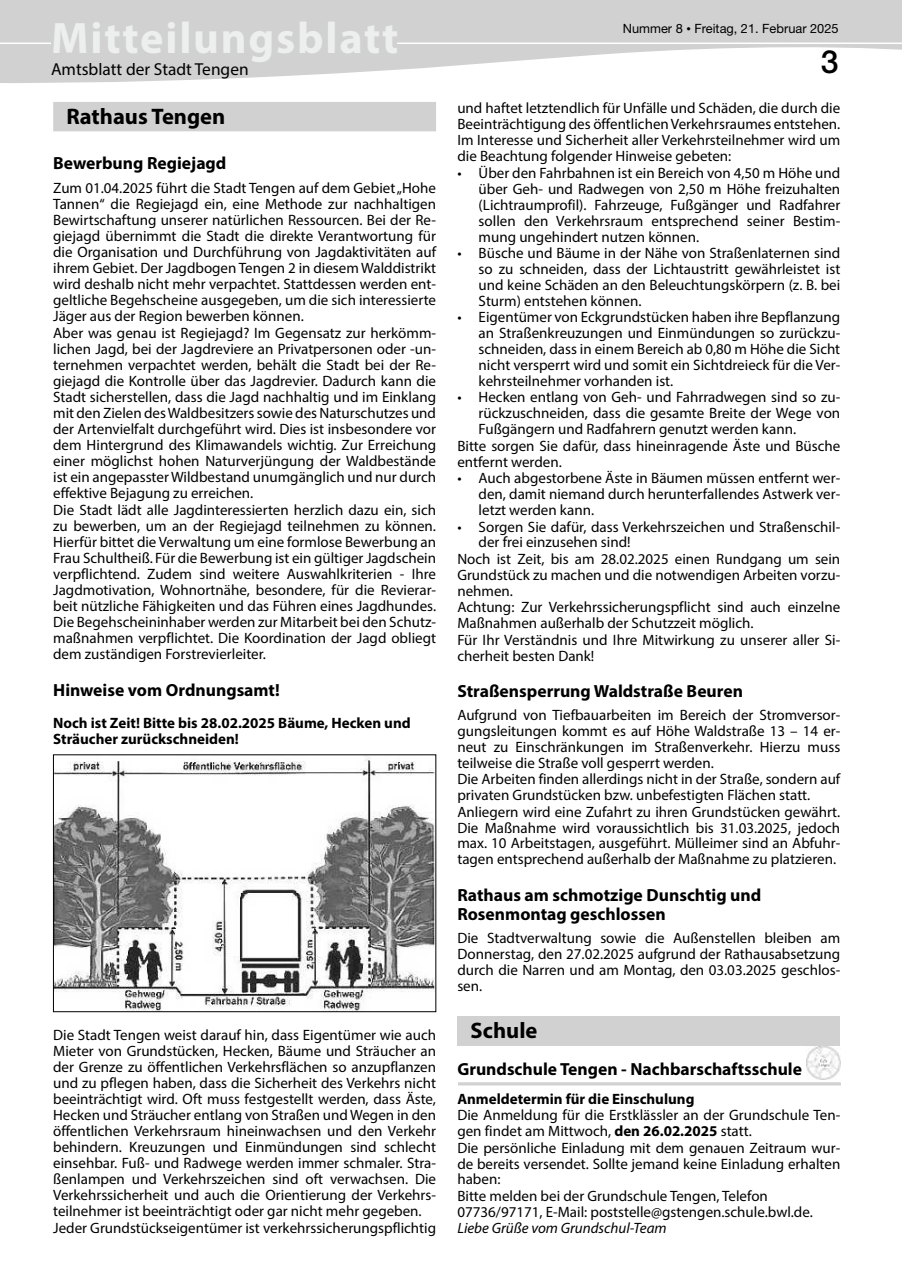
<style>
.page{position:relative;width:902px;height:1280px;background:#fff}
.page>*{position:absolute;margin:0;border:0;box-sizing:border-box;transform-origin:0 0}
.t1{font:700 44.25px "Myriad Pro";letter-spacing:.04em;color:#edefee}
.t2{font:500 31.95px "Helvetica Neue LT Pro";color:#000}
.t3{font:700 22.5px "Myriad Pro";color:#000}
.t4{font:700 17.55px/19.2px "Myriad Pro";color:#000}
.t5{font:17.4px "Myriad Pro";color:#000}
.t6{font:15px/16px "Myriad Pro";color:#000;text-align:justify}
.t7{font:700 15px/15.9px "Myriad Pro";color:#000}
.t8{font:italic 15px "Myriad Pro";color:#000}
.t9{font:12.75px "Helvetica Neue LT Pro";color:#000}
.s1{font-size:12.9px}
.s2{font-size:9px}
.s3{font-weight:700}
</style>
<div class="page">
<svg style="left:1px;top:0;width:900px;height:83px;fill:#d1d1d1"></svg>
<svg style="left:0;top:0;width:1px;height:83px"></svg>
<div style="left:53px;top:22px;width:344px;height:40px;background:#d1d1d1"></div>
<hr style="left:0;top:43px;width:51px;height:1px;background:#fff">
<hr style="left:397px;top:43px;width:504px;height:1px;background:#fff">
<div style="left:53px;top:102px;width:383px;height:29px;background:#d1d1d1"></div>
<img style="left:55px;top:756px;width:379px;height:254px">
<div style="left:53px;top:754px;width:383px;height:258px;border:1px solid #000"></div>
<div style="left:457px;top:1016px;width:383px;height:29px;background:#d1d1d1"></div>
<hr style="left:458px;top:1082px;width:382px;height:3px;background:#d1d1d1">
<img style="left:806px;top:1046px;width:34px;height:33px">
<h1 class="t1" style="left:51px;top:9px;width:349px">Mitteilungsblatt</h1>
<p class="t5" style="left:51px;top:59px;width:199px">Amtsblatt der Stadt Tengen</p>
<h3 class="t3" style="left:66px;top:101px;width:160px">Rathaus Tengen</h3>
<p class="t4" style="left:53px;top:153px;width:175px">Bewerbung Regiejagd</p>
<p class="t6" style="left:53px;top:179px;width:384px;text-align:left">Zum 01.04.2025 führt die Stadt Tengen auf dem Gebiet „Hohe Tannen“ die Regiejagd ein, eine Methode zur nachhaltigen Bewirtschaftung unserer natürlichen Ressourcen. Bei der Re&shy;giejagd übernimmt die Stadt die direkte Verantwortung für die Organisation und Durchführung von Jagdaktivitäten auf ihrem Gebiet. Der Jagdbogen Tengen 2 in diesem Walddistrikt wird deshalb nicht mehr verpachtet. Stattdessen werden ent&shy;geltliche Begehscheine ausgegeben, um die sich interessierte Jäger aus der Region bewerben können.<br>Aber was genau ist Regiejagd? Im Gegensatz zur herkömm&shy;lichen Jagd, bei der Jagdreviere an Privatpersonen oder -un&shy;ternehmen verpachtet werden, behält die Stadt bei der Re&shy;giejagd die Kontrolle über das Jagdrevier. Dadurch kann die Stadt sicherstellen, dass die Jagd nachhaltig und im Einklang mit den Zielen des Waldbesitzers sowie des Naturschutzes und der Artenvielfalt durchgeführt wird. Dies ist insbesondere vor dem Hintergrund des Klimawandels wichtig. Zur Erreichung einer möglichst hohen Naturverjüngung der Waldbestände ist ein angepasster Wildbestand unumgänglich und nur durch effektive Bejagung zu erreichen.<br>Die Stadt lädt alle Jagdinteressierten herzlich dazu ein, sich zu bewerben, um an der Regiejagd teilnehmen zu können.<br>Hierfür bittet die Verwaltung um eine formlose Bewerbung an Frau Schultheiß. Für die Bewerbung ist ein gültiger Jagdschein verpflichtend. Zudem sind weitere Auswahlkriterien - Ihre Jagdmotivation, Wohnortnähe, besondere, für die Revierar&shy;beit nützliche Fähigkeiten und das Führen eines Jagdhundes.<br>Die Begehscheininhaber werden zur Mitarbeit bei den Schutz&shy;maßnahmen verpflichtet. Die Koordination der Jagd obliegt dem zuständigen Forstrevierleiter.</p>
<p class="t4" style="left:53px;top:680px;width:228px">Hinweise vom Ordnungsamt!</p>
<p class="t7" style="left:53px;top:715px;width:359px">Noch ist Zeit! Bitte bis 28.02.2025 Bäume, Hecken und<br>Sträucher zurückschneiden!</p>
<p class="t6" style="left:53px;top:1027px;width:384px;text-align:left">Die Stadt Tengen weist darauf hin, dass Eigentümer wie auch Mieter von Grundstücken, Hecken, Bäume und Sträucher an der Grenze zu öffentlichen Verkehrsflächen so anzupflanzen und zu pflegen haben, dass die Sicherheit des Verkehrs nicht beeinträchtigt wird. Oft muss festgestellt werden, dass Äste, Hecken und Sträucher entlang von Straßen und Wegen in den öffentlichen Verkehrsraum hineinwachsen und den Verkehr behindern. Kreuzungen und Einmündungen sind schlecht einsehbar. Fuß- und Radwege werden immer schmaler. Stra&shy;ßenlampen und Verkehrszeichen sind oft verwachsen. Die Verkehrssicherheit und auch die Orientierung der Verkehrs&shy;teilnehmer ist beeinträchtigt oder gar nicht mehr gegeben.<br>Jeder Grundstückseigentümer ist verkehrssicherungspflichtig</p>
<p class="t9" style="left:623px;top:20px;width:217px">Nummer <span class="s1">8</span> <span class="s2">•</span> Freitag, 21. Februar 2025</p>
<h2 class="t2" style="left:820px;top:43px;width:19px">3</h2>
<p class="t6" style="left:457px;top:100px;width:384px">und haftet letztendlich für Unfälle und Schäden, die durch die Beeinträchtigung des öffentlichen Verkehrsraumes entstehen.<br>Im Interesse und Sicherheit aller Verkehrsteilnehmer wird um die Beachtung folgender Hinweise gebeten:</p>
<p class="t6" style="left:478px;top:164px;width:363px;text-indent:-21px">• Über den Fahrbahnen ist ein Bereich von 4,50 m Höhe und über Geh- und Radwegen von 2,50 m Höhe freizuhalten (Lichtraumprofil). Fahrzeuge, Fußgänger und Radfahrer sollen den Verkehrsraum entsprechend seiner Bestim&shy;mung ungehindert nutzen können.</p>
<p class="t6" style="left:478px;top:245px;width:363px;text-indent:-21px">• Büsche und Bäume in der Nähe von Straßenlaternen sind so zu schneiden, dass der Lichtaustritt gewährleistet ist und keine Schäden an den Beleuchtungskörpern (z. B. bei Sturm) entstehen können.</p>
<p class="t6" style="left:478px;top:309px;width:363px;text-indent:-21px">• Eigentümer von Eckgrundstücken haben ihre Bepflanzung an Straßenkreuzungen und Einmündungen so zurückzu&shy;schneiden, dass in einem Bereich ab 0,80 m Höhe die Sicht nicht versperrt wird und somit ein Sichtdreieck für die Ver&shy;kehrsteilnehmer vorhanden ist.</p>
<p class="t6" style="left:457px;top:389px;width:384px">• Hecken entlang von Geh- und Fahrradwegen sind so zu-</p>
<p class="t6" style="left:478px;top:405px;width:363px">rückzuschneiden, dass die gesamte Breite der Wege von</p>
<p class="t6" style="left:478px;top:421px;width:319px">Fußgängern und Radfahrern genutzt werden kann.</p>
<p class="t6" style="left:457px;top:437px;width:384px">Bitte sorgen Sie dafür, dass hineinragende Äste und Büsche</p>
<p class="t6" style="left:457px;top:453px;width:106px">entfernt werden.</p>
<p class="t6" style="left:478px;top:470px;width:363px;text-indent:-21px">• Auch abgestorbene Äste in Bäumen müssen entfernt wer&shy;den, damit niemand durch herunterfallendes Astwerk ver&shy;letzt werden kann.</p>
<p class="t6" style="left:457px;top:518px;width:384px">• Sorgen Sie dafür, dass Verkehrszeichen und Straßenschil-</p>
<p class="t6" style="left:478px;top:534px;width:153px">der frei einzusehen sind!</p>
<p class="t6" style="left:457px;top:550px;width:384px">Noch ist Zeit, bis am 28.02.2025 einen Rundgang um sein</p>
<p class="t6" style="left:457px;top:566px;width:384px">Grundstück zu machen und die notwendigen Arbeiten vorzu-</p>
<p class="t6" style="left:457px;top:582px;width:57px">nehmen.</p>
<p class="t6" style="left:457px;top:599px;width:384px">Achtung: Zur Verkehrssicherungspflicht sind auch einzelne</p>
<p class="t6" style="left:457px;top:615px;width:298px">Maßnahmen außerhalb der Schutzzeit möglich.</p>
<p class="t6" style="left:457px;top:631px;width:384px">Für Ihr Verständnis und Ihre Mitwirkung zu unserer aller Si-</p>
<p class="t6" style="left:457px;top:647px;width:138px">cherheit besten Dank!</p>
<p class="t4" style="left:457px;top:681px;width:287px">Straßensperrung Waldstraße Beuren</p>
<p class="t6" style="left:457px;top:706px;width:384px;text-align:left">Aufgrund von Tiefbauarbeiten im Bereich der Stromversor&shy;gungsleitungen kommt es auf Höhe Waldstraße 13 – 14 er&shy;neut zu Einschränkungen im Straßenverkehr. Hierzu muss teilweise die Straße voll gesperrt werden.<br>Die Arbeiten finden allerdings nicht in der Straße, sondern auf privaten Grundstücken bzw. unbefestigten Flächen statt.<br>Anliegern wird eine Zufahrt zu ihren Grundstücken gewährt.<br>Die Maßnahme wird voraussichtlich bis 31.03.2025, jedoch max. 10 Arbeitstagen, ausgeführt. Mülleimer sind an Abfuhr&shy;tagen entsprechend außerhalb der Maßnahme zu platzieren.</p>
<p class="t4" style="left:457px;top:885px;width:305px">Rathaus am schmotzige Dunschtig und<br>Rosenmontag geschlossen</p>
<p class="t6" style="left:457px;top:930px;width:384px">Die Stadtverwaltung sowie die Außenstellen bleiben am Donnerstag, den 27.02.2025 aufgrund der Rathausabsetzung durch die Narren und am Montag, den 03.03.2025 geschlos&shy;sen.</p>
<h3 class="t3" style="left:470px;top:1015px;width:68px">Schule</h3>
<p class="t4" style="left:457px;top:1059px;width:346px">Grundschule Tengen - Nachbarschaftsschule</p>
<p class="t7" style="left:457px;top:1090px;width:238px">Anmeldetermin für die Einschulung</p>
<p class="t6" style="left:457px;top:1107px;width:384px;text-align:left">Die Anmeldung für die Erstklässler an der Grundschule Ten&shy;gen findet am Mittwoch, <span class="s3">den 26.02.2025</span> statt.<br>Die persönliche Einladung mit dem genauen Zeitraum wur&shy;de bereits versendet. Sollte jemand keine Einladung erhalten haben:<br>Bitte melden bei der Grundschule Tengen, Telefon 07736/97171, E-Mail: poststelle@gstengen.schule.bwl.de.</p>
<p class="t8" style="left:457px;top:1219px;width:211px">Liebe Grüße vom Grundschul-Team</p>
</div>
